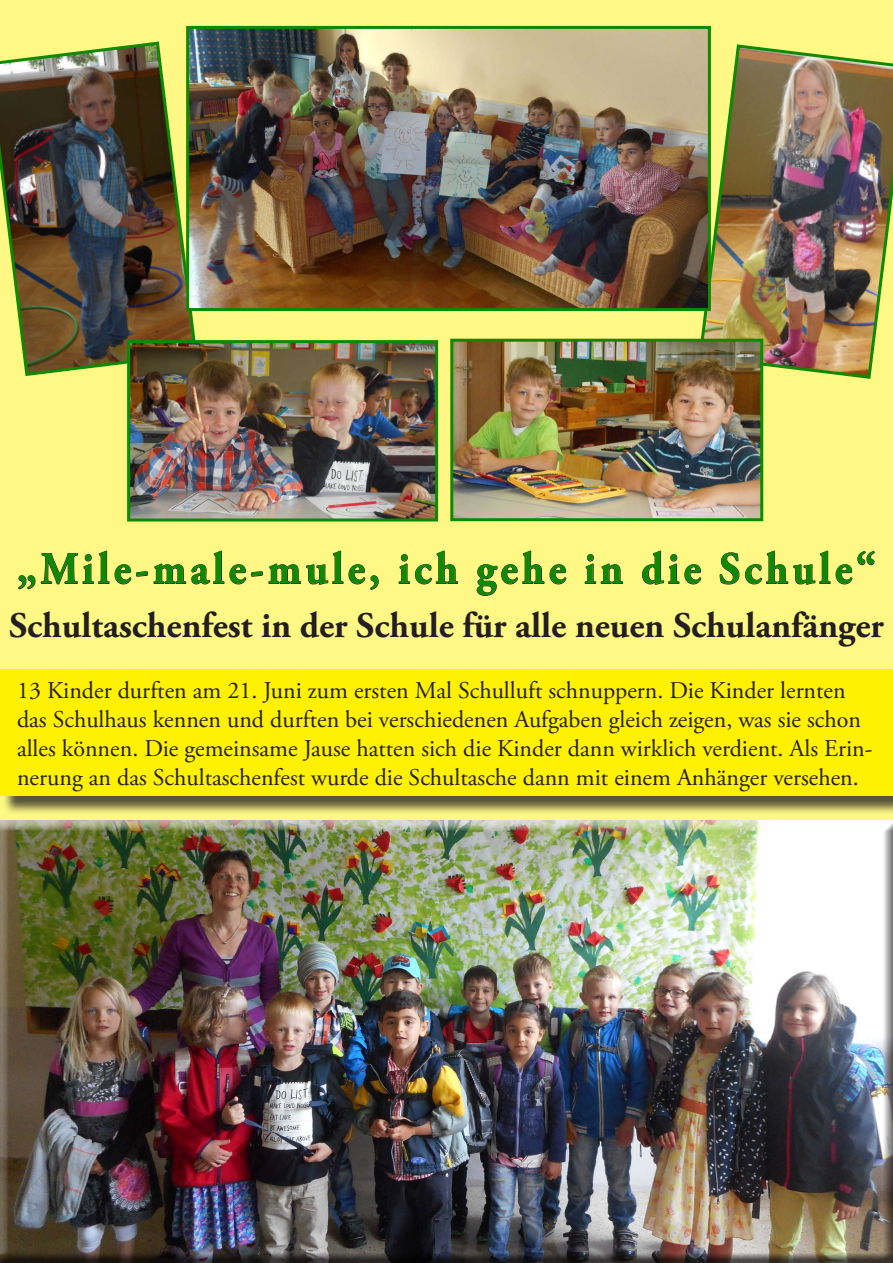
<style>
.page{position:relative;width:893px;height:1263px;background:#fff}
.page>*{position:absolute;margin:0;border:0;box-sizing:border-box;transform-origin:0 0}
.t1{font:700 45px "Adobe Garamond Pro";letter-spacing:.1em;color:#0e8900;scale:.92 1}
.t2{font:700 36px "Adobe Garamond Pro";color:#231f20}
.t3{font:24px/28.8px "Adobe Garamond Pro";color:#231f20}
</style>
<div class="page">
<div style="left:0;top:0;width:893px;height:819px;background:#fff885"></div>
<div style="left:2px;top:672px;width:891px;height:161px;background:#231f20;opacity:.75"></div>
<div style="left:0;top:670px;width:893px;height:126px;background:#fff101"></div>
<svg style="left:18px;top:550px;width:361px;height:40px;background:#e6e079"></svg>
<svg style="left:398px;top:550px;width:61px;height:35px;background:#dfd976"></svg>
<svg style="left:476px;top:550px;width:91px;height:46px;background:#e4de78"></svg>
<svg style="left:584px;top:554px;width:39px;height:30px"></svg>
<svg style="left:642px;top:550px;width:59px;height:35px;background:#ded775"></svg>
<svg style="left:719px;top:550px;width:156px;height:35px;background:#e1db77"></svg>
<div style="left:0;top:819px;width:893px;height:444px;background:#231f20;opacity:.75"></div>
<img style="left:697px;top:43px;width:196px;height:338px">
<img style="left:454px;top:343px;width:305px;height:174px">
<div style="left:450px;top:339px;width:313px;height:182px;border:3px solid #0e8900"></div>
<img style="left:0;top:40px;width:199px;height:338px">
<img style="left:131px;top:344px;width:303px;height:173px">
<div style="left:127px;top:340px;width:311px;height:181px;border:3px solid #0e8900"></div>
<img style="left:190px;top:30px;width:517px;height:277px">
<div style="left:186px;top:26px;width:525px;height:285px;border:3px solid #0e8900"></div>
<p class="t1" style="left:17px;top:543px;width:935px">„Mile-male-mule, ich gehe in die Schule“</p>
<p class="t2" style="left:9px;top:605px;width:876px">Schultaschenfest in der Schule für alle neuen Schulanfänger</p>
<p class="t3" style="left:17px;top:677px;width:857px">13 Kinder durften am 21. Juni zum ersten Mal Schulluft schnuppern. Die Kinder lernten das Schulhaus kennen und durften bei verschiedenen Aufgaben gleich zeigen, was sie schon alles können. Die gemeinsame Jause hatten sich die Kinder dann wirklich verdient. Als Erin&shy;nerung an das Schultaschenfest wurde die Schultasche dann mit einem Anhänger versehen.</p>
</div>
